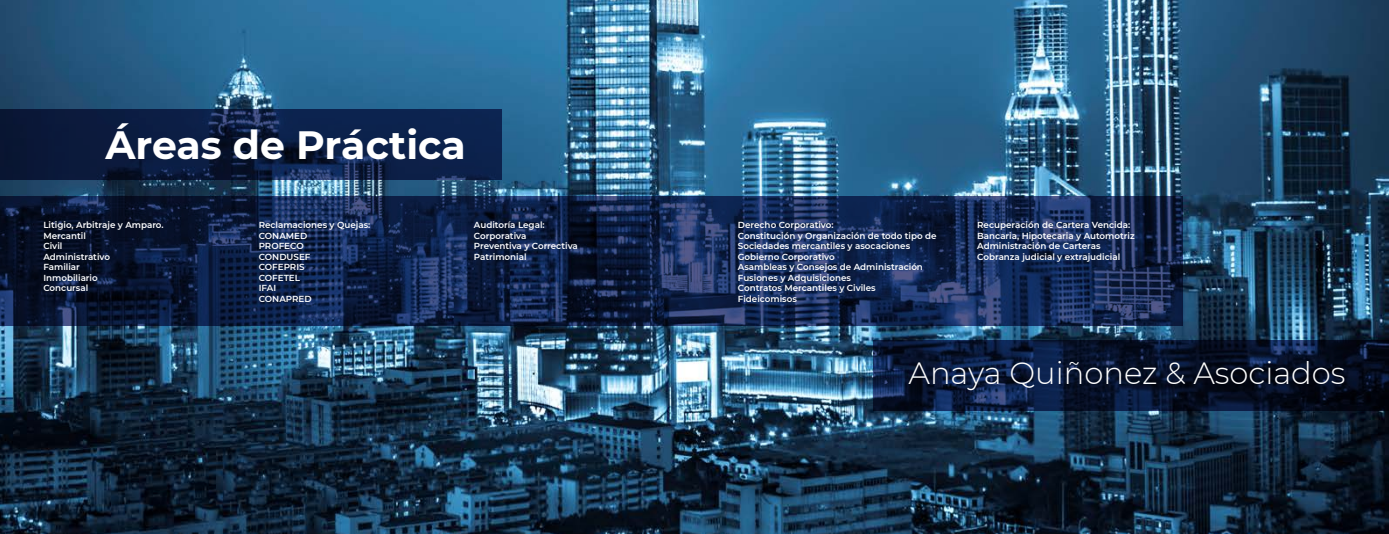
<style>
.page{position:relative;width:1389px;height:534px;background:#fff}
.page>*{position:absolute;margin:0;border:0;box-sizing:border-box;transform-origin:0 0}
.t1{font:700 39.38px "Montserrat";color:#fff}
.t2{font:300 30.62px "Montserrat";color:#fff}
.t3{font:600 8.75px/10.5px "Montserrat";color:#fff}
</style>
<div class="page">
<img style="left:0;top:0;width:1389px;height:533px">
<svg style="left:873px;top:339px;width:516px;height:71px;background:#091530"></svg>
<svg style="left:0;top:109px;width:502px;height:70px;background:#0c1e43"></svg>
<svg style="left:0;top:196px;width:1183px;height:129px;background:#13244b"></svg>
<h1 class="t1" style="left:105px;top:116px;width:362px">Áreas de Práctica</h1>
<p class="t3" style="left:43px;top:219px;width:122px">Litigio, Arbitraje y Amparo.<br>Mercantil<br>Civil<br>Administrativo<br>Familiar<br>Inmobiliario<br>Concursal</p>
<p class="t3" style="left:259px;top:219px;width:113px">Reclamaciones y Quejas:<br>CONAMED<br>PROFECO<br>CONDUSEF<br>COFEPRIS<br>COFETEL<br>IFAI<br>CONAPRED</p>
<p class="t3" style="left:474px;top:219px;width:105px">Auditoría Legal:<br>Corporativa<br>Preventiva y Correctiva<br>Patrimonial</p>
<p class="t3" style="left:738px;top:219px;width:200px">Derecho Corporativo:<br>Constitución y Organización de todo tipo de<br>Sociedades mercantiles y asocaciones<br>Gobierno Corporativo<br>Asambleas y Consejos de Administración<br>Fusiones y Adquisiciones<br>Contratos Mercantiles y Civiles<br>Fideicomisos</p>
<p class="t3" style="left:977px;top:219px;width:159px">Recuperación de Cartera Vencida:<br>Bancaria, Hipotecaria y Automotriz Administración de Carteras Cobranza judicial y extrajudicial</p>
<h2 class="t2" style="left:908px;top:352px;width:439px">Anaya Quiñonez &amp; Asociados</h2>
</div>
